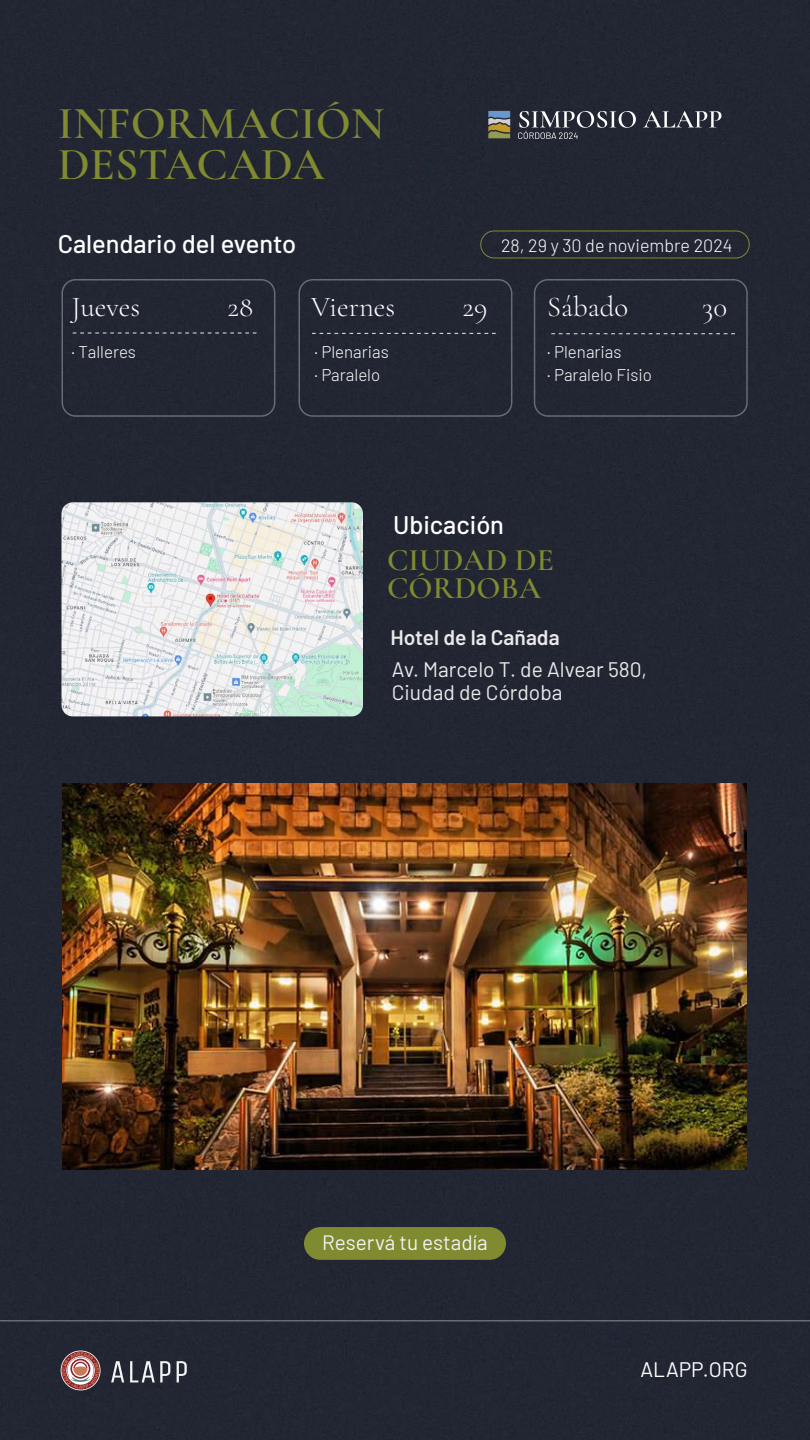
<style>
.page{position:relative;width:810px;height:1440px;background:#fff}
.page>*{position:absolute;margin:0;border:0;box-sizing:border-box;transform-origin:0 0}
.t1{font:600 45.9px/41.2px "Cormorant Garamond";color:#808a30}
.t2{font:600 31.42px/28.2px "Cormorant Garamond";color:#808a30}
.t3{font:300 28.72px "Cormorant Garamond";color:#fff}
.t4{font:500 25.42px "Barlow";color:#fff}
.t5{font:21px/23.2px "Barlow";color:#e9e9e9}
.t6{font:600 21px "Barlow";color:#e9e9e9}
.t7{font:21px "Barlow";color:#fff}
.t8{font:20.77px "Barlow";color:#f2f2f2}
.t9{font:300 18px "Barlow";color:#fff}
.t10{font:300 16.95px/22.9px "Barlow";color:#fff}
</style>
<div class="page">
<div style="left:0;top:0;width:810px;height:1320px;background:#222632"></div>
<div style="left:480px;top:231px;width:270px;height:27px;border:1px solid #808a30;border-radius:14px"></div>
<div style="left:62px;top:279px;width:213px;height:138px;border:2px solid #e9e9e9;border-radius:14px"></div>
<div style="left:298px;top:279px;width:214px;height:138px;border:2px solid #e9e9e9;border-radius:14px"></div>
<div style="left:534px;top:279px;width:214px;height:138px;border:2px solid #e9e9e9;border-radius:14px"></div>
<svg style="left:643px;top:111px;width:79px;height:16px"></svg>
<svg style="left:518px;top:111px;width:118px;height:28px;background:#4d515a"></svg>
<svg style="left:488px;top:111px;width:22px;height:27px"></svg>
<img style="left:62px;top:784px;width:685px;height:385px">
<img style="left:62px;top:502px;width:301px;height:214px">
<div style="left:304px;top:1227px;width:202px;height:33px;background:#808a30;border-radius:16px"></div>
<svg style="left:73px;top:333px;width:184px;height:1px"></svg>
<svg style="left:312px;top:333px;width:184px;height:1px"></svg>
<svg style="left:551px;top:334px;width:185px;height:1px"></svg>
<div style="left:0;top:1320px;width:810px;height:120px;background:#222632"></div>
<h1 class="t1" style="left:58px;top:102px;width:328px">INFORMACIÓN<br>DESTACADA</h1>
<h3 class="t4" style="left:58px;top:226px;width:240px">Calendario del evento</h3>
<p class="t9" style="left:501px;top:233px;width:233px">28, 29 y 30 de noviembre 2024</p>
<h3 class="t3" style="left:72px;top:290px;width:70px">Jueves</h3>
<h3 class="t3" style="left:228px;top:290px;width:27px">28</h3>
<p class="t10" style="left:72px;top:340px;width:66px">· Talleres</p>
<p class="t10" style="left:315px;top:340px;width:76px">· Plenarias · Paralelo</p>
<h3 class="t3" style="left:311px;top:290px;width:86px">Viernes</h3>
<h3 class="t3" style="left:463px;top:290px;width:26px">29</h3>
<h3 class="t3" style="left:547px;top:290px;width:83px">Sábado</h3>
<h3 class="t3" style="left:702px;top:290px;width:26px">30</h3>
<p class="t10" style="left:547px;top:340px;width:106px">· Plenarias<br>· Paralelo Fisio</p>
<h3 class="t4" style="left:393px;top:506px;width:112px">Ubicación</h3>
<h2 class="t2" style="left:387px;top:546px;width:168px">CIUDAD DE<br>CÓRDOBA</h2>
<p class="t6" style="left:390px;top:623px;width:171px">Hotel de la Cañada</p>
<p class="t5" style="left:392px;top:656px;width:257px">Av. Marcelo T. de Alvear 580,<br>Ciudad de Córdoba</p>
<p class="t8" style="left:322px;top:1228px;width:167px">Reservá tu estadía</p>
<p class="t7" style="left:640px;top:1354px;width:109px">ALAPP.ORG</p>
</div>
